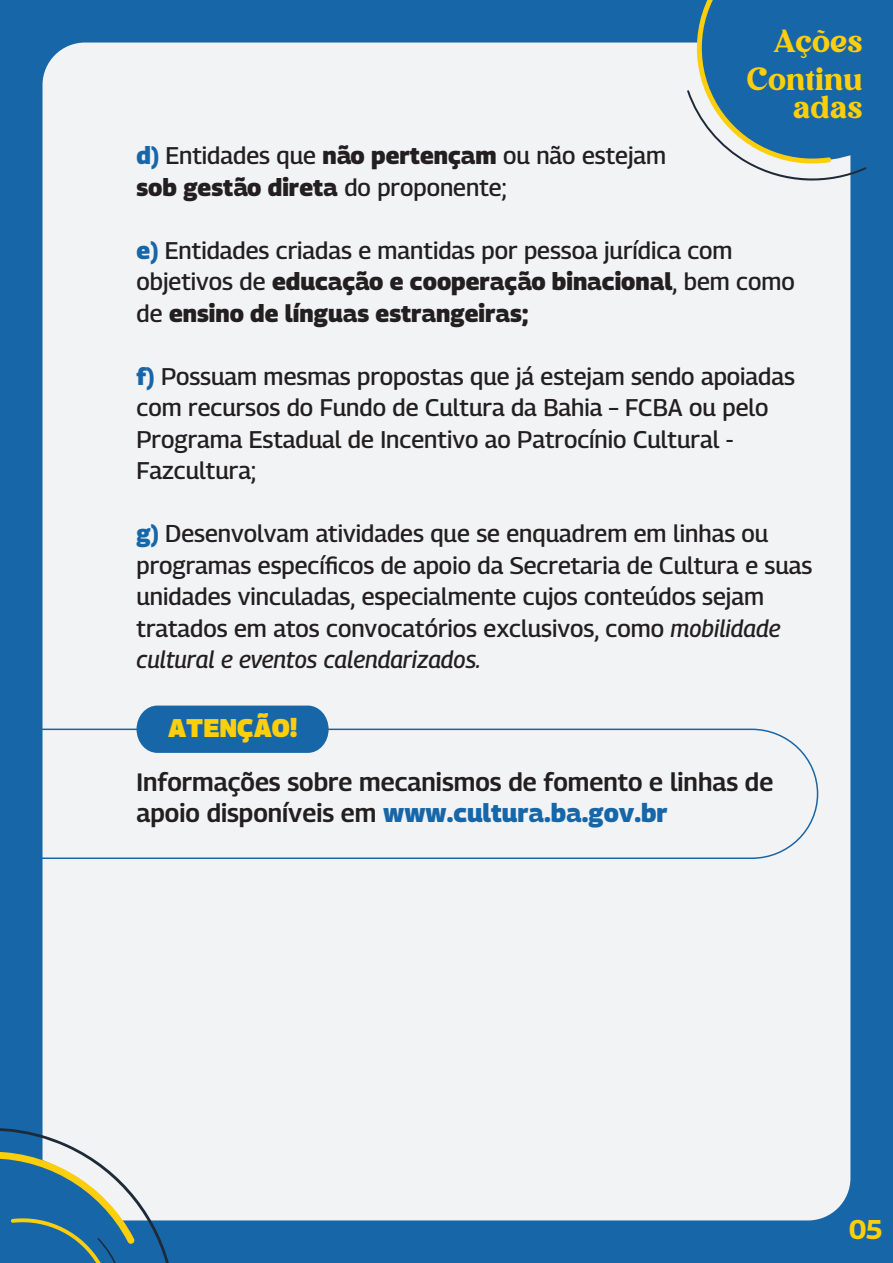
<style>
.page{position:relative;width:893px;height:1263px;background:#1766a7}
.page>*{position:absolute;margin:0;border:0;box-sizing:border-box;transform-origin:0 0}
.t1{font:30.9px/37.8px "Avigea";letter-spacing:.025em;color:#fcce0b;text-align:right}
.t2{font:700 27px "Georama";color:#fcce0b}
.t3{font:600 25.5px/30.6px "Georama";color:#231f20}
.t4{font:900 25.5px "Georama";color:#fcce0b}
.t5{font:500 24px/31.5px "Georama";color:#231f20}
.s1{font-weight:800;color:#1766a7}
.s2{font-weight:800}
.s3{font-style:italic}
</style>
<div class="page">
<div style="left:43px;top:43px;width:807px;height:1177px;background:#f2f3f4;border-radius:43px"></div>
<svg style="left:687px;top:0;width:180px;height:184px"></svg>
<svg style="left:0;top:1123px;width:172px;height:140px"></svg>
<svg style="left:42px;top:728px;width:777px;height:132px"></svg>
<svg style="left:137px;top:705px;width:192px;height:48px;background:#246eab"></svg>
<p class="t1" style="left:747px;top:23px;width:116px">Ações<br>Continu</p>
<p class="t1" style="left:794px;top:88px;width:70px">adas</p>
<p class="t5" style="left:137px;top:139px;width:531px"><span class="s1">d)</span> Entidades que <span class="s2">não pertençam</span> ou não estejam <span class="s2">sob gestão direta</span> do proponente;</p>
<p class="t5" style="left:137px;top:233px;width:660px"><span class="s1">e)</span> Entidades criadas e mantidas por pessoa jurídica com objetivos de <span class="s2">educação e cooperação binacional</span>, bem como de <span class="s2">ensino de línguas estrangeiras;</span></p>
<p class="t5" style="left:137px;top:359px;width:660px"><span class="s1">f)</span> Possuam mesmas propostas que já estejam sendo apoiadas com recursos do Fundo de Cultura da Bahia – FCBA ou pelo Programa Estadual de Incentivo ao Patrocínio Cultural - Fazcultura;</p>
<p class="t5" style="left:137px;top:517px;width:677px"><span class="s1">g)</span> Desenvolvam atividades que se enquadrem em linhas ou programas específicos de apoio da Secretaria de Cultura e suas unidades vinculadas, especialmente cujos conteúdos sejam tratados em atos convocatórios exclusivos, como <span class="s3">mobilidade cultural e eventos calendarizados.</span></p>
<p class="t4" style="left:168px;top:707px;width:130px">ATENÇÃO!</p>
<p class="t3" style="left:137px;top:765px;width:638px">Informações sobre mecanismos de fomento e linhas de apoio disponíveis em <span class="s1">www.cultura.ba.gov.br</span></p>
<p class="t2" style="left:849px;top:1208px;width:35px">05</p>
</div>
